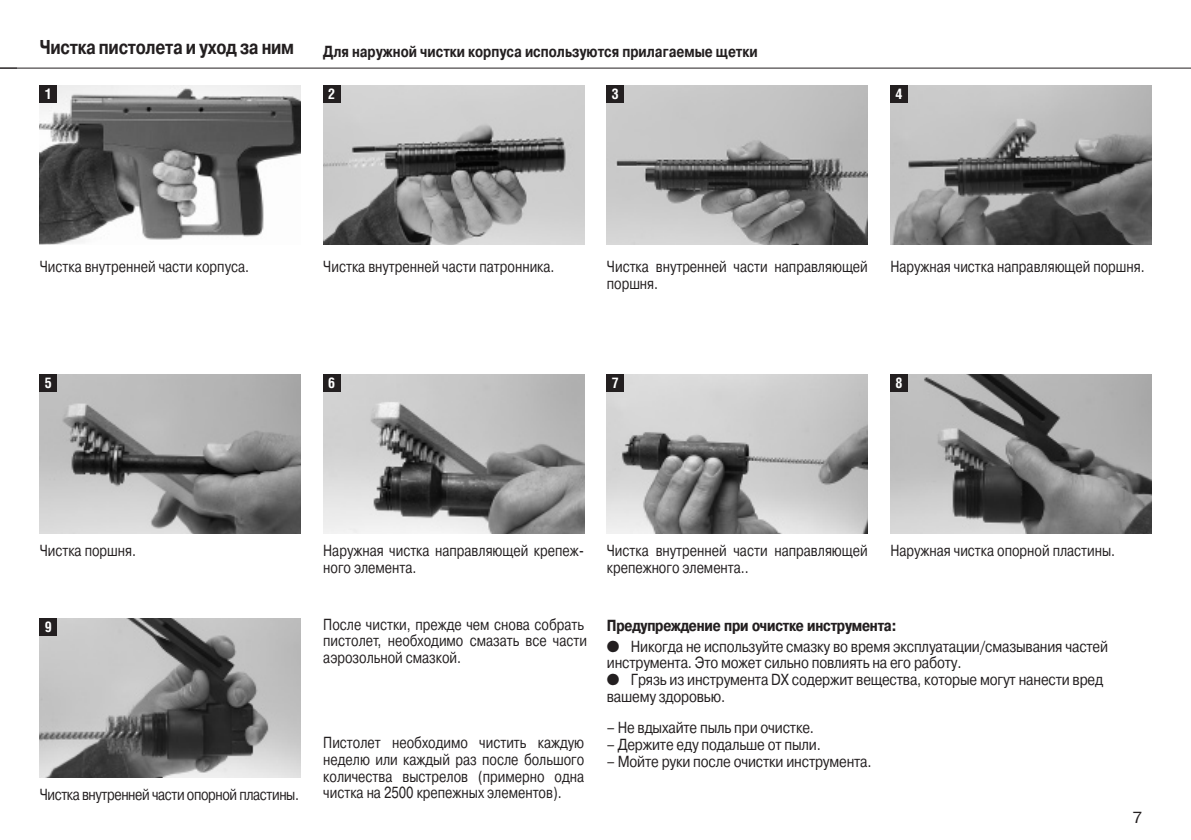
<style>
.page{position:relative;width:1191px;height:840px;background:#fff}
.page>*{position:absolute;margin:0;border:0;box-sizing:border-box;transform-origin:0 0}
.t1{font:700 20px "Pragmatica G";letter-spacing:-.02em;color:#231f20;scale:.8 1}
.t2{font:16px/17px "Pragmatica G";color:#231f20;scale:.8 1}
.t3{font:16px/16.6px "Pragmatica C";letter-spacing:-.01em;color:#231f20;scale:.84 1}
.t4{font:700 16px "Pragmatica G";color:#231f20;scale:.8 1}
.t5{font:16px "Pragmatica G";letter-spacing:-.03em;color:#231f20;scale:.8 1}
.t6{font:700 16px "Pragmatica Cond C";letter-spacing:-.01em;color:#231f20}
.t7{font:16px "Pragmatica G";color:#231f20}
.t8{font:700 condensed 14px "Helvetica";color:#fff}
</style>
<div class="page">
<hr style="left:0;top:68px;width:1191px;height:1px;background:#231f20">
<img style="left:40px;top:85px;width:260px;height:159px">
<div style="left:40px;top:85px;width:17px;height:17px;background:#231f20"></div>
<img style="left:323px;top:85px;width:261px;height:159px">
<div style="left:323px;top:85px;width:17px;height:17px;background:#231f20"></div>
<img style="left:607px;top:85px;width:260px;height:159px">
<div style="left:607px;top:85px;width:17px;height:17px;background:#231f20"></div>
<img style="left:890px;top:85px;width:261px;height:159px">
<div style="left:890px;top:85px;width:17px;height:17px;background:#231f20"></div>
<img style="left:40px;top:374px;width:260px;height:159px">
<div style="left:40px;top:374px;width:17px;height:17px;background:#231f20"></div>
<img style="left:40px;top:618px;width:260px;height:159px">
<div style="left:40px;top:618px;width:17px;height:17px;background:#231f20"></div>
<img style="left:323px;top:374px;width:261px;height:159px">
<div style="left:323px;top:374px;width:17px;height:17px;background:#231f20"></div>
<img style="left:607px;top:374px;width:260px;height:159px">
<div style="left:607px;top:374px;width:17px;height:17px;background:#231f20"></div>
<img style="left:890px;top:374px;width:261px;height:159px">
<div style="left:890px;top:374px;width:17px;height:17px;background:#231f20"></div>
<p class="t1" style="left:40px;top:40px;width:320px">Чистка пистолета и уход за ним</p>
<p class="t4" style="left:323px;top:45px;width:545px">Для наружной чистки корпуса используются прилагаемые щетки</p>
<p class="t8" style="left:45px;top:88px;width:8px">1</p>
<p class="t8" style="left:328px;top:88px;width:8px">2</p>
<p class="t8" style="left:612px;top:88px;width:8px">3</p>
<p class="t8" style="left:895px;top:88px;width:8px">4</p>
<p class="t2" style="left:40px;top:259px;width:263px">Чистка внутренней части корпуса.</p>
<p class="t2" style="left:323px;top:259px;width:291px">Чистка внутренней части патронника.</p>
<p class="t2" style="left:607px;top:259px;width:328px">Чистка внутренней части направляющей поршня.</p>
<p class="t2" style="left:890px;top:259px;width:319px">Наружная чистка направляющей поршня.</p>
<p class="t8" style="left:45px;top:377px;width:8px">5</p>
<p class="t8" style="left:328px;top:377px;width:8px">6</p>
<p class="t8" style="left:612px;top:377px;width:8px">7</p>
<p class="t8" style="left:895px;top:377px;width:8px">8</p>
<p class="t2" style="left:40px;top:543px;width:122px">Чистка поршня.</p>
<p class="t2" style="left:607px;top:543px;width:327px">Чистка внутренней части направляющей крепежного элемента..</p>
<p class="t2" style="left:890px;top:543px;width:283px">Наружная чистка опорной пластины.</p>
<p class="t2" style="left:323px;top:543px;width:327px">Наружная чистка направляющей крепеж&shy;ного элемента.</p>
<p class="t8" style="left:45px;top:621px;width:8px">9</p>
<p class="t5" style="left:40px;top:788px;width:326px">Чистка внутренней части опорной пластины.</p>
<p class="t2" style="left:323px;top:617px;width:331px">После чистки, прежде чем снова собрать пистолет, необходимо смазать все части аэрозольной смазкой.</p>
<p class="t2" style="left:323px;top:735px;width:328px;text-align:justify">Пистолет необходимо чистить каждую неделю или каждый раз после большого количества выстрелов (примерно одна чистка на 2500 крепежных элементов).</p>
<p class="t6" style="left:607px;top:619px;width:291px">Предупреждение при очистке инструмента:</p>
<p class="t3" style="left:607px;top:639px;width:598px">● Никогда не используйте смазку во время эксплуатации/смазывания частей инструмента. Это может сильно повлиять на его работу.</p>
<p class="t3" style="left:607px;top:672px;width:592px">● Грязь из инструмента DX содержит вещества, которые могут нанести вред вашему здоровью.</p>
<p class="t3" style="left:607px;top:720px;width:248px">– Не вдыхайте пыль при очистке.</p>
<p class="t3" style="left:607px;top:737px;width:256px">– Держите еду подальше от пыли.</p>
<p class="t3" style="left:607px;top:754px;width:317px">– Мойте руки после очистки инструмента.</p>
<p class="t7" style="left:1132px;top:811px;width:11px">7</p>
</div>
